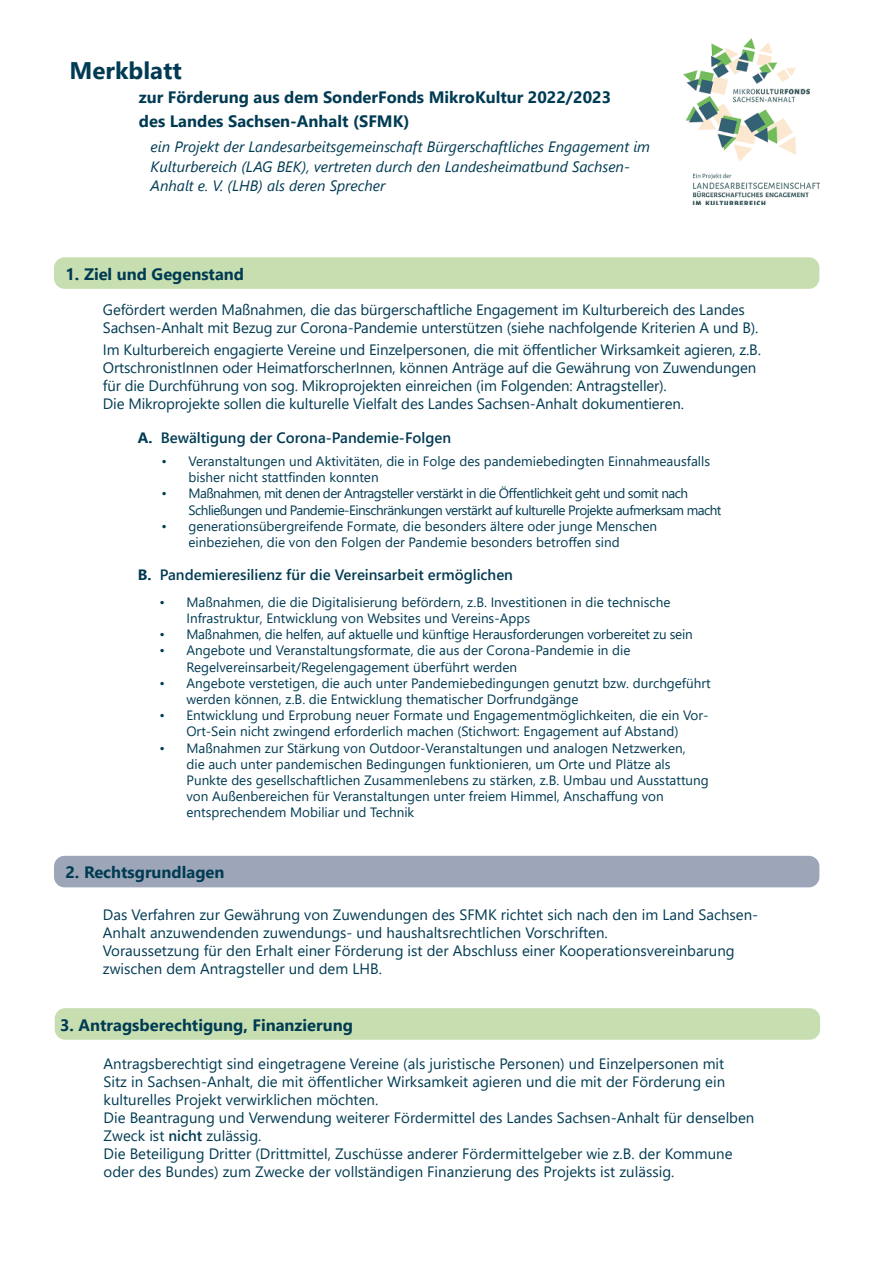
<style>
.page{position:relative;width:893px;height:1263px;background:#fff}
.page>*{position:absolute;margin:0;border:0;box-sizing:border-box;transform-origin:0 0}
.t1{font:700 24px "Segoe UI";color:#003b53}
.t2{font:700 16.5px/24px "Segoe UI";color:#003b53}
.t3{font:15px/18px "Segoe UI";color:#003b53}
.t4{font:italic 15px/19.5px "Segoe UI";color:#003b53}
.t5{font:600 15px "Segoe UI";color:#003b53}
.t6{font:13.5px/16.2px "Segoe UI";color:#003b53}
.t7{font:13.5px/16.2px "Segoe UI";letter-spacing:-.04em;color:#003b53}
.t8{font:13.5px "Segoe UI";letter-spacing:-.02em;color:#003b53}
.s1{font-weight:700}
.s2{font-weight:600}
</style>
<div class="page">
<img style="left:684px;top:38px;width:136px;height:166px">
<div style="left:54px;top:257px;width:765px;height:32px;background:#c7deb0;border-radius:11px"></div>
<div style="left:54px;top:856px;width:765px;height:31px;background:#9da6b8;border-radius:11px"></div>
<div style="left:55px;top:1008px;width:765px;height:32px;background:#c7deb0;border-radius:11px"></div>
<h1 class="t1" style="left:70px;top:48px;width:114px">Merkblatt</h1>
<p class="t2" style="left:139px;top:84px;width:474px">zur Förderung aus dem SonderFonds MikroKultur 2022/2023 des Landes Sachsen-Anhalt (SFMK)</p>
<p class="t4" style="left:151px;top:135px;width:501px">ein Projekt der Landesarbeitsgemeinschaft Bürgerschaftliches Engagement im<br>Kulturbereich (LAG BEK), vertreten durch den Landesheimatbund Sachsen-<br>Anhalt e. V. (LHB) als deren Sprecher</p>
<p class="t2" style="left:65px;top:261px;width:180px">1. Ziel und Gegenstand</p>
<p class="t3" style="left:103px;top:299px;width:657px">Gefördert werden Maßnahmen, die das bürgerschaftliche Engagement im Kulturbereich des Landes<br>Sachsen-Anhalt mit Bezug zur Corona-Pandemie unterstützen (siehe nachfolgende Kriterien A und B).</p>
<p class="t3" style="left:103px;top:339px;width:660px">Im Kulturbereich engagierte Vereine und Einzelpersonen, die mit öffentlicher Wirksamkeit agieren, z.B.<br>OrtschronistInnen oder HeimatforscherInnen, können Anträge auf die Gewährung von Zuwendungen für die Durchführung von sog. Mikroprojekten einreichen (im Folgenden: Antragsteller).<br>Die Mikroprojekte sollen die kulturelle Vielfalt des Landes Sachsen-Anhalt dokumentieren.</p>
<p class="t5" style="left:138px;top:423px;width:315px"><span class="s1">A.</span> Bewältigung der Corona-Pandemie-Folgen</p>
<p class="t6" style="left:189px;top:452px;width:523px;text-indent:-27px">• Veranstaltungen und Aktivitäten, die in Folge des pandemiebedingten Einnahmeausfalls bisher nicht stattfinden konnten</p>
<p class="t7" style="left:189px;top:484px;width:534px;text-indent:-27px">• Maßnahmen, mit denen der Antragsteller verstärkt in die Öffentlichkeit geht und somit nach<br>Schließungen und Pandemie-Einschränkungen verstärkt auf kulturelle Projekte aufmerksam macht</p>
<p class="t6" style="left:189px;top:517px;width:470px;text-indent:-27px">• generationsübergreifende Formate, die besonders ältere oder junge Menschen einbeziehen, die von den Folgen der Pandemie besonders betroffen sind</p>
<p class="t5" style="left:138px;top:560px;width:377px"><span class="s1">B.</span> Pandemieresilienz für die Vereinsarbeit ermöglichen</p>
<p class="t6" style="left:186px;top:593px;width:486px;text-indent:-27px">• Maßnahmen, die die Digitalisierung befördern, z.B. Investitionen in die technische<br>Infrastruktur, Entwicklung von Websites und Vereins-Apps</p>
<p class="t8" style="left:159px;top:622px;width:535px">• Maßnahmen, die helfen, auf aktuelle und künftige Herausforderungen vorbereitet zu sein</p>
<p class="t6" style="left:186px;top:641px;width:446px;text-indent:-27px">• Angebote und Veranstaltungsformate, die aus der Corona-Pandemie in die<br>Regelvereinsarbeit/Regelengagement überführt werden</p>
<p class="t6" style="left:186px;top:674px;width:526px;text-indent:-27px">• Angebote verstetigen, die auch unter Pandemiebedingungen genutzt bzw. durchgeführt werden können, z.B. die Entwicklung thematischer Dorfrundgänge</p>
<p class="t6" style="left:159px;top:706px;width:551px;text-align:center">• Entwicklung und Erprobung neuer Formate und Engagementmöglichkeiten, die ein Vor-<br>Ort-Sein nicht zwingend erforderlich machen (Stichwort: Engagement auf Abstand)</p>
<p class="t6" style="left:186px;top:738px;width:524px;text-indent:-27px">• Maßnahmen zur Stärkung von Outdoor-Veranstaltungen und analogen Netzwerken,<br>die auch unter pandemischen Bedingungen funktionieren, um Orte und Plätze als Punkte des gesellschaftlichen Zusammenlebens zu stärken, z.B. Umbau und Ausstattung von Außenbereichen für Veranstaltungen unter freiem Himmel, Anschaffung von entsprechendem Mobiliar und Technik</p>
<p class="t2" style="left:65px;top:859px;width:161px">2. Rechtsgrundlagen</p>
<p class="t3" style="left:103px;top:904px;width:657px">Das Verfahren zur Gewährung von Zuwendungen des SFMK richtet sich nach den im Land Sachsen-Anhalt anzuwendenden zuwendungs- und haushaltsrechtlichen Vorschriften.<br>Voraussetzung für den Erhalt einer Förderung ist der Abschluss einer Kooperationsvereinbarung zwischen dem Antragsteller und dem LHB.</p>
<p class="t2" style="left:60px;top:1011px;width:294px">3. Antragsberechtigung, Finanzierung</p>
<p class="t3" style="left:104px;top:1053px;width:652px">Antragsberechtigt sind eingetragene Vereine (als juristische Personen) und Einzelpersonen mit<br>Sitz in Sachsen-Anhalt, die mit öffentlicher Wirksamkeit agieren und die mit der Förderung ein kulturelles Projekt verwirklichen möchten.<br>Die Beantragung und Verwendung weiterer Fördermittel des Landes Sachsen-Anhalt für denselben Zweck ist <span class="s2">nicht</span> zulässig.<br>Die Beteiligung Dritter (Drittmittel, Zuschüsse anderer Fördermittelgeber wie z.B. der Kommune oder des Bundes) zum Zwecke der vollständigen Finanzierung des Projekts ist zulässig.</p>
</div>
